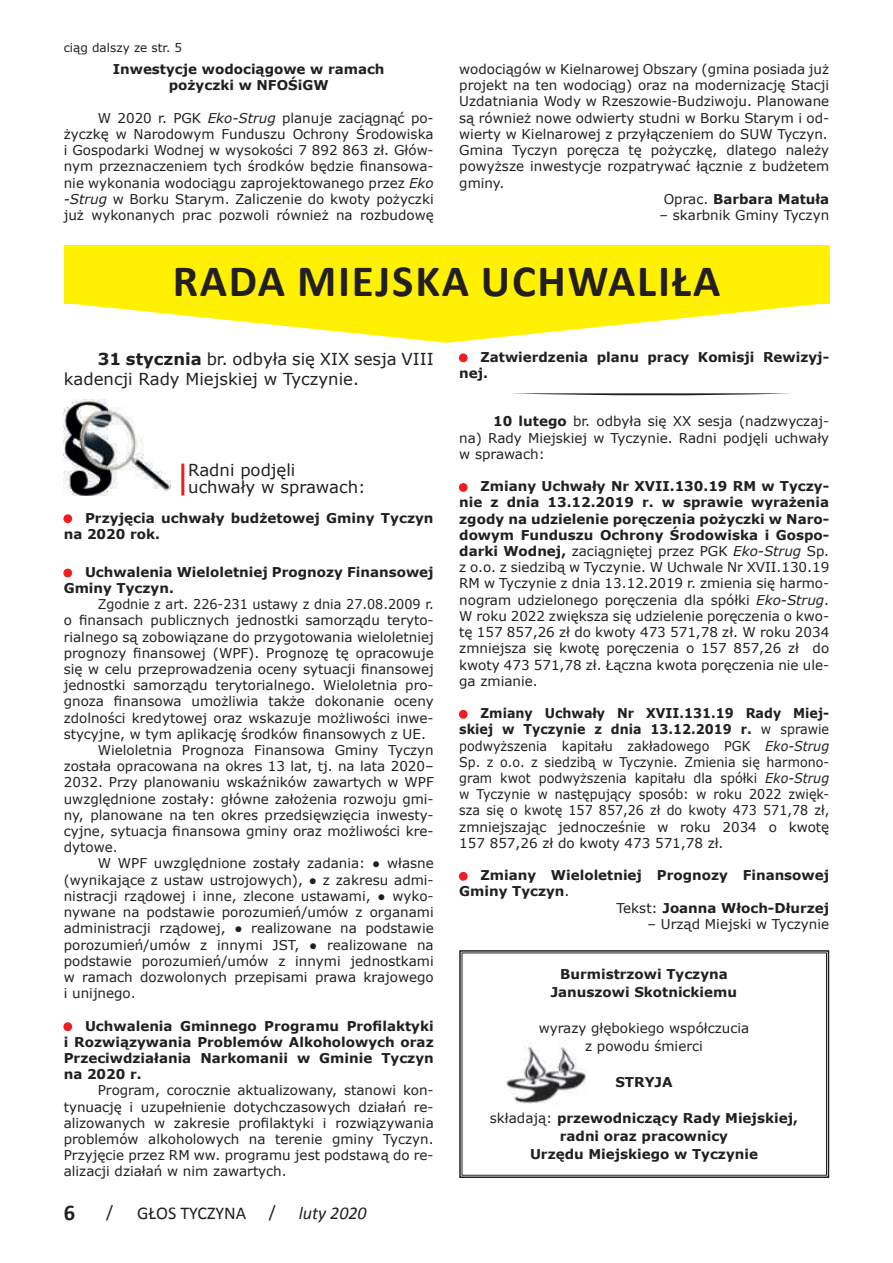
<style>
.page{position:relative;width:893px;height:1263px;background:#fff}
.page>*{position:absolute;margin:0;border:0;box-sizing:border-box;transform-origin:0 0}
.t1{font:700 45px "Calibri";letter-spacing:.04em;color:#231f20}
.t2{font:700 22.5px "Calibri";color:#231f20}
.t3{font:18px "Calibri";color:#231f20}
.t4{font:italic 18px "Calibri";color:#231f20}
.t5{font:16.5px/19.8px "Verdana";color:#231f20}
.t6{font:13.5px/16.2px "Verdana";color:#231f20;text-align:justify}
.t7{font:700 13.5px/16.2px "Verdana";color:#231f20}
.t8{font:13.5px/16.2px "Verdana";color:#231f20;text-align:justify;scale:.94 1}
.t9{font:13.5px "Verdana";color:#231f20;scale:.95 1}
.t10{font:12px "Verdana";color:#231f20}
.s1{font-style:italic}
.s2{font-weight:400}
.s3{font-weight:700}
.s4{font-weight:400;color:#ee1e23}
.s5{color:#ee1e23}
</style>
<div class="page">
<svg style="left:512px;top:393px;width:278px;height:3px"></svg>
<svg style="left:63px;top:514px;width:10px;height:10px"></svg>
<svg style="left:63px;top:568px;width:10px;height:10px"></svg>
<svg style="left:63px;top:1022px;width:10px;height:10px"></svg>
<div style="left:64px;top:246px;width:765px;height:58px;background:#fff101"></div>
<svg style="left:74px;top:304px;width:745px;height:39px"></svg>
<img style="left:64px;top:400px;width:107px;height:96px">
<hr style="left:181px;top:464px;width:3px;height:31px;background:#ee1e23">
<svg style="left:458px;top:353px;width:10px;height:10px"></svg>
<svg style="left:458px;top:483px;width:10px;height:9px"></svg>
<svg style="left:458px;top:709px;width:10px;height:10px"></svg>
<svg style="left:458px;top:871px;width:10px;height:10px"></svg>
<svg style="left:459px;top:950px;width:371px;height:228px"></svg>
<p class="t10" style="left:64px;top:39px;width:120px">ciąg dalszy ze str. 5</p>
<p class="t7" style="left:113px;top:61px;width:273px;text-align:center">Inwestycje wodociągowe w ramach pożyczki w NFOŚiGW</p>
<p class="t6" style="left:64px;top:110px;width:371px;text-indent:34px">W 2020 r. PGK <span class="s1">Eko-Strug</span> planuje zaciągnąć po&shy;życzkę w Narodowym Funduszu Ochrony Środowiska i Gospodarki Wodnej w wysokości 7 892 863 zł. Głów&shy;nym przeznaczeniem tych środków będzie finansowa&shy;nie wykonania wodociągu zaprojektowanego przez <span class="s1">Eko -Strug</span> w Borku Starym. Zaliczenie do kwoty pożyczki już wykonanych prac pozwoli również na rozbudowę</p>
<p class="t6" style="left:459px;top:61px;width:371px">wodociągów w Kielnarowej Obszary (gmina posiada już</p>
<p class="t6" style="left:459px;top:77px;width:371px">projekt na ten wodociąg) oraz na modernizację Stacji</p>
<p class="t6" style="left:459px;top:93px;width:371px">Uzdatniania Wody w Rzeszowie-Budziwoju. Planowane</p>
<p class="t6" style="left:459px;top:110px;width:371px">są również nowe odwierty studni w Borku Starym i od-</p>
<p class="t6" style="left:459px;top:126px;width:370px">wierty w Kielnarowej z przyłączeniem do SUW Tyczyn.</p>
<p class="t6" style="left:459px;top:142px;width:371px">Gmina Tyczyn poręcza tę pożyczkę, dlatego należy</p>
<p class="t6" style="left:459px;top:158px;width:371px">powyższe inwestycje rozpatrywać łącznie z budżetem</p>
<p class="t6" style="left:459px;top:174px;width:47px">gminy.</p>
<p class="t7" style="left:664px;top:190px;width:167px"><span class="s2">Oprac.</span> Barbara Matuła</p>
<p class="t6" style="left:659px;top:207px;width:171px">– skarbnik Gminy Tyczyn</p>
<h1 class="t1" style="left:173px;top:252px;width:549px">RADA MIEJSKA UCHWALIŁA</h1>
<p class="t5" style="left:64px;top:349px;width:371px;text-indent:34px"><span class="s3">31 stycznia</span> br. odbyła się XIX sesja VIII kadencji Rady Miejskiej w Tyczynie.</p>
<p class="t5" style="left:188px;top:462px;width:179px;line-height:16.5px">Radni podjęli uchwały w sprawach:</p>
<p class="t7" style="left:64px;top:510px;width:371px"><span class="s4">●</span> Przyjęcia uchwały budżetowej Gminy Tyczyn na 2020 rok.</p>
<p class="t7" style="left:64px;top:563px;width:371px"><span class="s4">●</span> Uchwalenia Wieloletniej Prognozy Finansowej<br>Gminy Tyczyn.</p>
<p class="t9" style="left:98px;top:595px;width:355px">Zgodnie z art. 226-231 ustawy z dnia 27.08.2009 r.</p>
<p class="t6" style="left:64px;top:612px;width:371px">o finansach publicznych jednostki samorządu teryto-</p>
<p class="t6" style="left:64px;top:628px;width:371px">rialnego są zobowiązane do przygotowania wieloletniej</p>
<p class="t6" style="left:64px;top:645px;width:371px">prognozy finansowej (WPF). Prognozę tę opracowuje</p>
<p class="t6" style="left:64px;top:661px;width:371px">się w celu przeprowadzenia oceny sytuacji finansowej</p>
<p class="t6" style="left:64px;top:677px;width:371px">jednostki samorządu terytorialnego. Wieloletnia pro-</p>
<p class="t6" style="left:64px;top:693px;width:371px">gnoza finansowa umożliwia także dokonanie oceny</p>
<p class="t6" style="left:64px;top:709px;width:371px">zdolności kredytowej oraz wskazuje możliwości inwe-</p>
<p class="t6" style="left:64px;top:726px;width:364px">stycyjne, w tym aplikację środków finansowych z UE.</p>
<p class="t6" style="left:98px;top:742px;width:337px">Wieloletnia Prognoza Finansowa Gminy Tyczyn</p>
<p class="t6" style="left:64px;top:758px;width:371px">została opracowana na okres 13 lat, tj. na lata 2020–</p>
<p class="t6" style="left:64px;top:774px;width:371px">2032. Przy planowaniu wskaźników zawartych w WPF</p>
<p class="t6" style="left:64px;top:790px;width:371px">uwzględnione zostały: główne założenia rozwoju gmi-</p>
<p class="t6" style="left:64px;top:807px;width:371px">ny, planowane na ten okres przedsięwzięcia inwesty-</p>
<p class="t6" style="left:64px;top:823px;width:371px">cyjne, sytuacja finansowa gminy oraz możliwości kre-</p>
<p class="t6" style="left:64px;top:839px;width:55px">dytowe.</p>
<p class="t6" style="left:98px;top:855px;width:337px">W WPF uwzględnione zostały zadania: ● własne</p>
<p class="t6" style="left:64px;top:871px;width:371px">(wynikające z ustaw ustrojowych), ● z zakresu admi-</p>
<p class="t6" style="left:64px;top:888px;width:371px">nistracji rządowej i inne, zlecone ustawami, ● wyko-</p>
<p class="t6" style="left:64px;top:904px;width:371px">nywane na podstawie porozumień/umów z organami</p>
<p class="t6" style="left:64px;top:920px;width:371px">administracji rządowej, ● realizowane na podstawie</p>
<p class="t6" style="left:64px;top:936px;width:371px">porozumień/umów z innymi JST, ● realizowane na</p>
<p class="t6" style="left:64px;top:952px;width:371px">podstawie porozumień/umów z innymi jednostkami</p>
<p class="t6" style="left:64px;top:969px;width:371px">w ramach dozwolonych przepisami prawa krajowego</p>
<p class="t6" style="left:64px;top:985px;width:73px">i unijnego.</p>
<p class="t7" style="left:64px;top:1017px;width:371px;text-align:justify"><span class="s4">●</span> Uchwalenia Gminnego Programu Profilaktyki i Rozwiązywania Problemów Alkoholowych oraz Przeciwdziałania Narkomanii w Gminie Tyczyn na 2020 r.</p>
<p class="t6" style="left:64px;top:1082px;width:371px;text-indent:34px">Program, corocznie aktualizowany, stanowi kon&shy;tynuację i uzupełnienie dotychczasowych działań re&shy;alizowanych w zakresie profilaktyki i rozwiązywania problemów alkoholowych na terenie gminy Tyczyn.<br>Przyjęcie przez RM ww. programu jest podstawą do re&shy;alizacji działań w nim zawartych.</p>
<h2 class="t2" style="left:64px;top:1199px;width:13px">6</h2>
<h3 class="t3" style="left:106px;top:1205px;width:8px">/</h3>
<h3 class="t3" style="left:137px;top:1201px;width:111px">GŁOS TYCZYNA</h3>
<h3 class="t3" style="left:269px;top:1205px;width:8px">/</h3>
<h3 class="t4" style="left:299px;top:1206px;width:70px">luty 2020</h3>
<p class="t7" style="left:459px;top:348px;width:371px"><span class="s4">●</span> Zatwierdzenia planu pracy Komisji Rewizyj&shy;nej.</p>
<p class="t6" style="left:459px;top:413px;width:371px;text-indent:34px"><span class="s3">10 lutego</span> br. odbyła się XX sesja (nadzwyczaj&shy;na) Rady Miejskiej w Tyczynie. Radni podjęli uchwały w sprawach:</p>
<p class="t6" style="left:459px;top:478px;width:371px"><span class="s5">●</span> <span class="s3">Zmiany Uchwały Nr XVII.130.19 RM w Tyczy&shy;nie z dnia 13.12.2019 r. w sprawie wyrażenia zgody na udzielenie poręczenia pożyczki w Naro&shy;dowym Funduszu Ochrony Środowiska i Gospo&shy;darki Wodnej,</span> zaciągniętej przez PGK <span class="s1">Eko-Strug</span> Sp. z o.o. z siedzibą w Tyczynie. W Uchwale Nr XVII.130.19<br>RM w Tyczynie z dnia 13.12.2019 r. zmienia się harmo&shy;nogram udzielonego poręczenia dla spółki <span class="s1">Eko-Strug</span>.<br>W roku 2022 zwiększa się udzielenie poręczenia o kwo&shy;tę 157 857,26 zł do kwoty 473 571,78 zł. W roku 2034 zmniejsza się kwotę poręczenia o 157 857,26 zł do kwoty 473 571,78 zł. Łączna kwota poręczenia nie ule&shy;ga zmianie.</p>
<p class="t8" style="left:459px;top:705px;width:395px"><span class="s5">●</span> <span class="s3">Zmiany Uchwały Nr XVII.131.19 Rady Miej&shy;skiej w Tyczynie z dnia 13.12.2019 r.</span> w sprawie podwyższenia kapitału zakładowego PGK <span class="s1">Eko-Strug </span>Sp. z o.o. z siedzibą w Tyczynie. Zmienia się harmono&shy;gram kwot podwyższenia kapitału dla spółki <span class="s1">Eko-Strug </span>w Tyczynie w następujący sposób: w roku 2022 zwięk&shy;sza się o kwotę 157 857,26 zł do kwoty 473 571,78 zł, zmniejszając jednocześnie w roku 2034 o kwotę 157 857,26 zł do kwoty 473 571,78 zł.</p>
<p class="t7" style="left:459px;top:867px;width:371px"><span class="s4">●</span> Zmiany Wieloletniej Prognozy Finansowej</p>
<p class="t7" style="left:459px;top:883px;width:112px">Gminy Tyczyn<span class="s2">.</span></p>
<p class="t7" style="left:616px;top:899px;width:214px"><span class="s2">Tekst:</span> Joanna Włoch-Dłurzej</p>
<p class="t6" style="left:647px;top:915px;width:183px">– Urząd Miejski w Tyczynie</p>
<p class="t7" style="left:551px;top:964px;width:188px;line-height:18px;text-align:center">Burmistrzowi Tyczyna<br>Januszowi Skotnickiemu</p>
<p class="t6" style="left:539px;top:1019px;width:212px;line-height:18px;text-align:center">wyrazy głębokiego współczucia z powodu śmierci</p>
<p class="t7" style="left:615px;top:1073px;width:59px">STRYJA</p>
<p class="t7" style="left:490px;top:1108px;width:309px;line-height:18px;text-align:center"><span class="s2">składają:</span> przewodniczący Rady Miejskiej, radni oraz pracownicy<br>Urzędu Miejskiego w Tyczynie</p>
</div>
